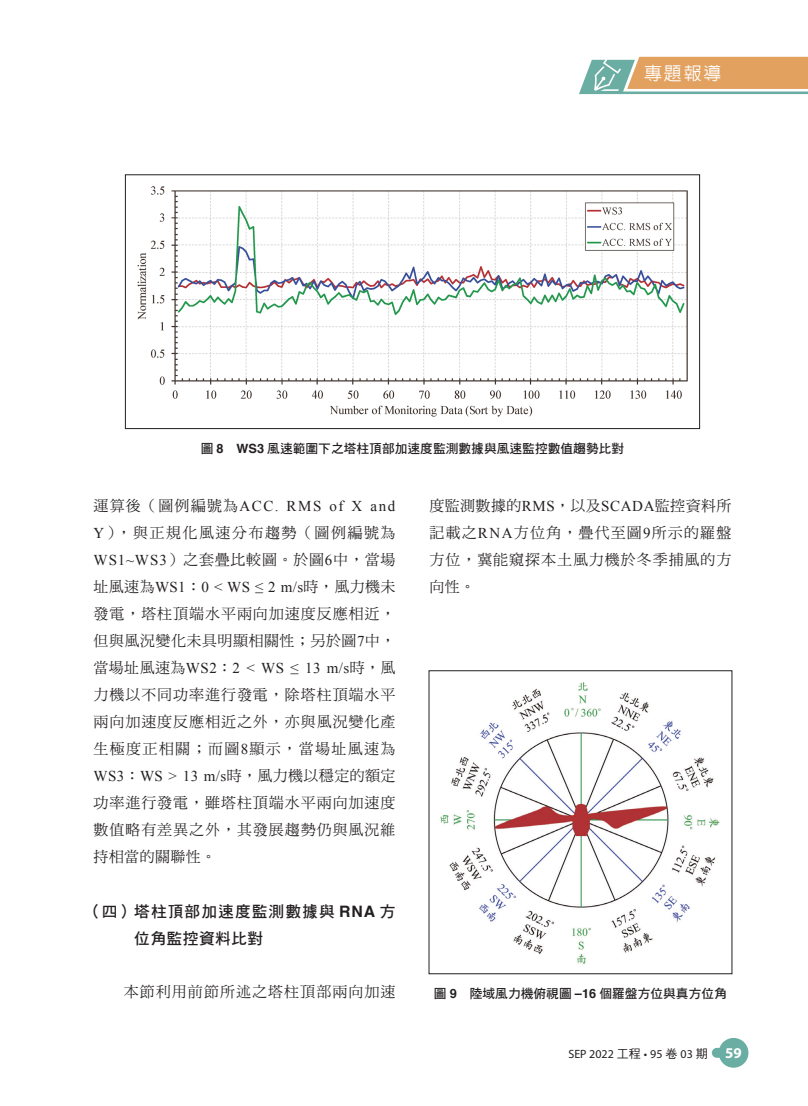
<style>
.page{position:relative;width:808px;height:1106px;background:#fff}
.page>*{position:absolute;margin:0;border:0;box-sizing:border-box;transform-origin:0 0}
.t1{font:500 18px "AR Hei B5";color:#fff}
.t2{font:15.75px/27px "DF Hei Std W7";letter-spacing:.065em;color:#231f20}
.t3{font:15px/27px "DF Ming Std W5";letter-spacing:.065em;color:#231f20;text-align:justify}
.t4{font:15px "Times New Roman";letter-spacing:.075em;color:#231f20}
.t5{font:15px/27px "DF Ming Std W5";letter-spacing:.1em;color:#231f20}
.t6{font:15px "Times New Roman";letter-spacing:.105em;color:#231f20}
.t7{font:12.75px "DF Hei Std W7";color:#231f20}
.t8{font:12px "Myriad Pro";color:#231f20}
.s1{font-family:"Helvetica";font-weight:700}
.s2{font-family:"DF Ming Std W5"}
.s3{font-family:"Times New Roman"}
.s4{font-family:"DF Hei Std W5"}
.s5{font-weight:700;font-size:15px;color:#fff}
</style>
<div class="page">
<svg style="left:579px;top:57px;width:229px;height:37px;background:#ccb082"></svg>
<div style="left:719px;top:1037px;width:29px;height:30px;background:#6aada2;border-radius:50%"></div>
<div style="left:712px;top:1047px;width:26px;height:10px;background:#6aada2;border-radius:5px"></div>
<img style="left:137px;top:186px;width:551px;height:231px">
<div style="left:125px;top:174px;width:575px;height:255px;border:1px solid #231f20"></div>
<img style="left:440px;top:682px;width:280px;height:282px">
<div style="left:429px;top:670px;width:303px;height:304px;border:1px solid #231f20"></div>
<p class="t1" style="left:644px;top:64px;width:79px">專題報導</p>
<p class="t7" style="left:201px;top:441px;width:425px">圖 <span class="s1">8 WS3</span> 風速範圍下之塔柱頂部加速度監測數據與風速監控數值趨勢比對</p>
<p class="t6" style="left:94px;top:496px;width:303px"><span class="s2">運算後（圖例編號為</span>ACC. RMS of X and</p>
<p class="t5" style="left:94px;top:519px;width:303px"><span class="s3">Y</span>），與正規化風速分布趨勢（圖例編號為<br><span class="s3">WS1~WS3</span>）之套疊比較圖。於圖<span class="s3">6</span>中，當場</p>
<p class="t4" style="left:94px;top:577px;width:303px"><span class="s2">址風速為</span>WS1<span class="s2">：</span>0 &lt; WS ≤ 2 m/s<span class="s2">時，風力機未</span></p>
<p class="t3" style="left:94px;top:600px;width:303px">發電，塔柱頂端水平兩向加速度反應相近，但與風況變化未具明顯相關性；另於圖<span class="s3">7</span>中，</p>
<p class="t4" style="left:94px;top:658px;width:303px"><span class="s2">當場址風速為</span>WS2<span class="s2">：</span>2 &lt; WS ≤ 13 m/s<span class="s2">時，風</span></p>
<p class="t3" style="left:94px;top:681px;width:303px">力機以不同功率進行發電，除塔柱頂端水平兩向加速度反應相近之外，亦與風況變化產生極度正相關；而圖<span class="s3">8</span>顯示，當場址風速為<span class="s3">WS3</span>：<span class="s3">WS &gt; 13 m/s</span>時，風力機以穩定的額定功率進行發電，雖塔柱頂端水平兩向加速度數值略有差異之外，其發展趨勢仍與風況維持相當的關聯性。</p>
<p class="t2" style="left:134px;top:897px;width:263px;text-indent:-49px">（四）塔柱頂部加速度監測數據與 <span class="s1">RNA</span> 方位角監控資料比對</p>
<p class="t3" style="left:124px;top:978px;width:273px">本節利用前節所述之塔柱頂部兩向加速</p>
<p class="t3" style="left:429px;top:492px;width:303px">度監測數據的<span class="s3">RMS</span>，以及<span class="s3">SCADA</span>監控資料所記載之<span class="s3">RNA</span>方位角，疊代至圖<span class="s3">9</span>所示的羅盤方位，冀能窺探本土風力機於冬季捕風的方向性。</p>
<p class="t7" style="left:434px;top:986px;width:294px">圖 <span class="s1">9</span>　陸域風力機俯視圖 <span class="s1">–16</span> 個羅盤方位與真方位角</p>
<p class="t8" style="left:568px;top:1046px;width:175px">SEP 2022 <span class="s4">工程</span> • 95 <span class="s4">卷</span> 03 <span class="s4">期</span> <span class="s5">59</span></p>
</div>
